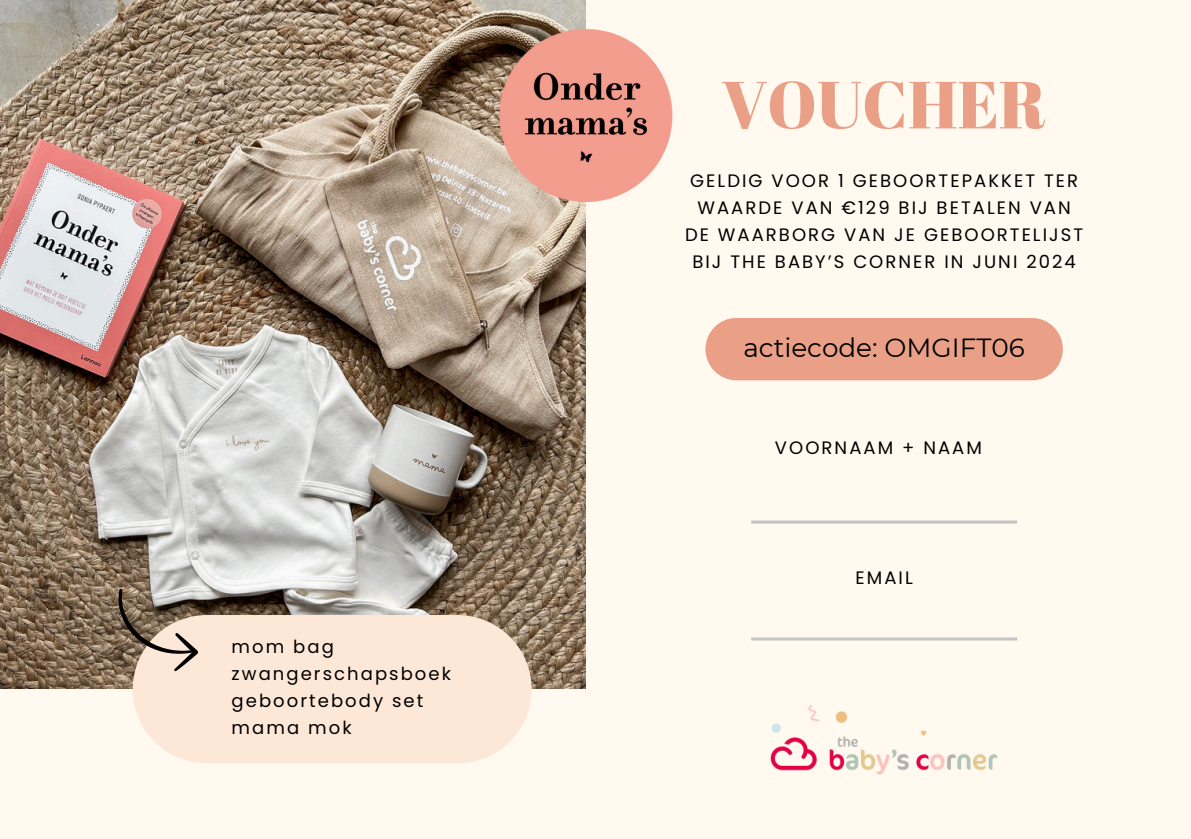
<style>
.page{position:relative;width:1191px;height:839px;background:#fff}
.page>*{position:absolute;margin:0;border:0;box-sizing:border-box;transform-origin:0 0}
.t1{font:66.4px "Abril Fatface";color:#e9a086}
.t2{font:26.2px "Montserrat";color:#000}
.t3{font:18px/27px "Poppins";letter-spacing:.115em;color:#000;text-align:center}
</style>
<div class="page">
<div style="left:0;top:0;width:1191px;height:838px;background:#fff9f0"></div>
<img style="left:0;top:0;width:585px;height:688px">
<hr style="left:751px;top:520px;width:266px;height:3px;background:#c4c4c4">
<hr style="left:751px;top:637px;width:266px;height:3px;background:#c4c4c4">
<div style="left:133px;top:615px;width:399px;height:148px;background:#fde8d8"></div>
<svg style="left:118px;top:588px;width:80px;height:83px;background:#9e8e7f"></svg>
<img style="left:770px;top:705px;width:228px;height:70px">
<img style="left:500px;top:29px;width:172px;height:172px">
<div style="left:705px;top:318px;width:358px;height:62px;background:#e9a086;border-radius:31px"></div>
<p class="t3" style="left:232px;top:633px;width:104px">mom bag</p>
<h1 class="t3" style="left:232px;top:660px;width:221px">zwangerschapsboek</h1>
<h3 class="t3" style="left:232px;top:687px;width:193px">geboortebody set</h3>
<h2 class="t3" style="left:232px;top:714px;width:122px">mama mok</h2>
<p class="t1" style="left:722px;top:58px;width:326px">VOUCHER</p>
<p class="t3" style="left:685px;top:167px;width:400px">GELDIG VOOR 1 GEBOORTEPAKKET TER<br>WAARDE VAN €129 BIJ BETALEN VAN<br>DE WAARBORG VAN JE GEBOORTELIJST<br>BIJ THE BABY’S CORNER IN JUNI 2024</p>
<p class="t2" style="left:744px;top:331px;width:283px">actiecode: OMGIFT06</p>
<p class="t3" style="left:775px;top:434px;width:209px">VOORNAAM + NAAM</p>
<p class="t3" style="left:855px;top:564px;width:59px">EMAIL</p>
</div>
